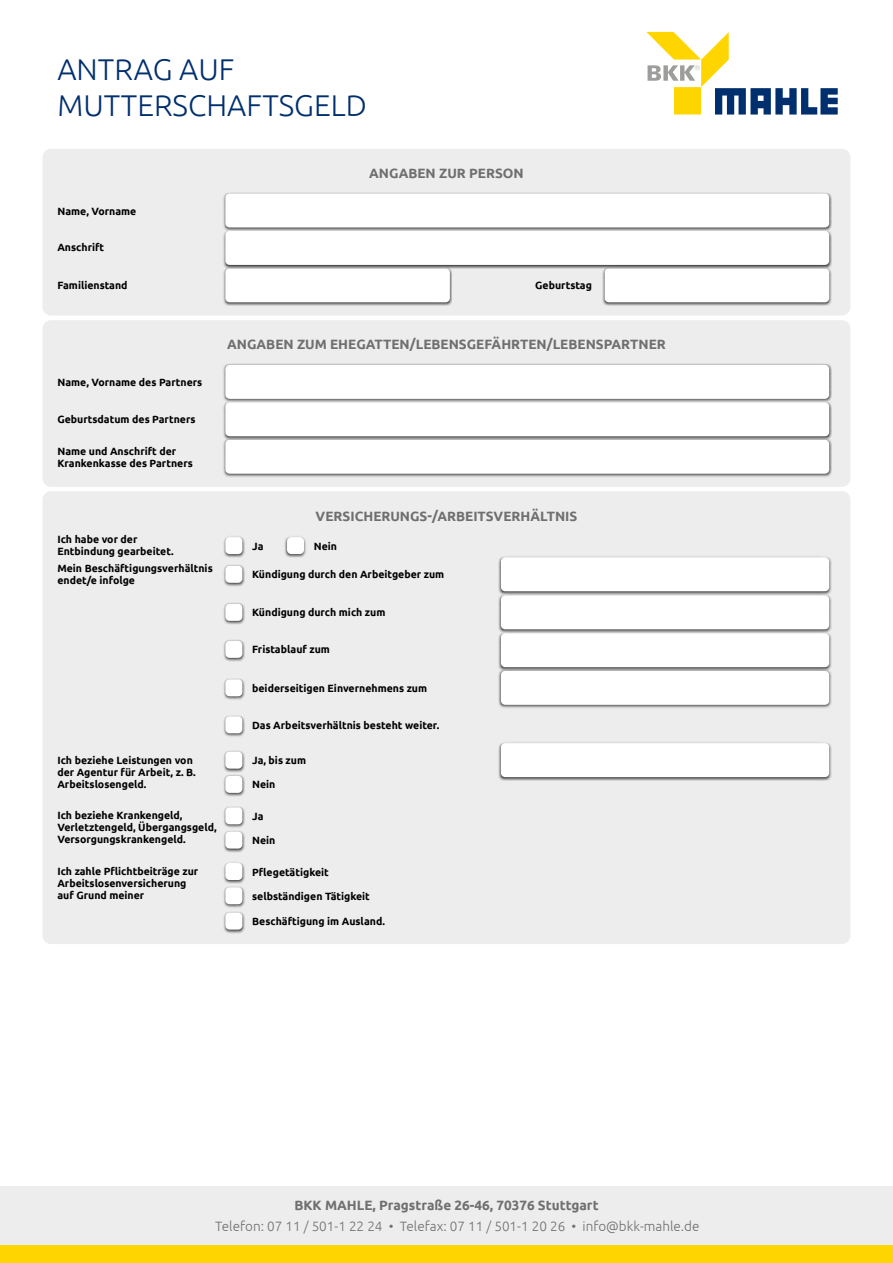
<style>
.page{position:relative;width:893px;height:1263px;background:#fff}
.page>*{position:absolute;margin:0;border:0;box-sizing:border-box;transform-origin:0 0}
.t1{font:300 30px/36px "Ubuntu";color:#002f6e}
.t2{font:700 13.5px "Ubuntu";color:#706f6f}
.t3{font:300 13.5px "Ubuntu";color:#706f6f}
.t4{font:700 10.5px/12px "Ubuntu";color:#000}
</style>
<div class="page">
<div style="left:43px;top:149px;width:807px;height:166px;background:#ededed;border-radius:9px"></div>
<div style="left:43px;top:320px;width:807px;height:167px;background:#ededed;border-radius:9px"></div>
<div style="left:43px;top:491px;width:807px;height:453px;background:#ededed;border-radius:9px"></div>
<svg style="left:646px;top:32px;width:192px;height:83px"></svg>
<div style="left:0;top:1186px;width:893px;height:77px;background:#ededed"></div>
<div style="left:0;top:1246px;width:893px;height:17px;background:#ffd500"></div>
<div style="left:223px;top:536px;width:22px;height:22px;background:#000;opacity:.75"></div>
<div style="left:225px;top:537px;width:17px;height:17px;background:#fff;border-radius:4px"></div>
<div style="left:223px;top:564px;width:22px;height:23px;background:#000;opacity:.75"></div>
<div style="left:225px;top:566px;width:17px;height:17px;background:#fff;border-radius:4px"></div>
<div style="left:223px;top:750px;width:22px;height:23px;background:#000;opacity:.75"></div>
<div style="left:225px;top:752px;width:17px;height:17px;background:#fff;border-radius:4px"></div>
<div style="left:223px;top:602px;width:22px;height:23px;background:#000;opacity:.75"></div>
<div style="left:225px;top:604px;width:17px;height:17px;background:#fff;border-radius:4px"></div>
<div style="left:223px;top:678px;width:22px;height:22px;background:#000;opacity:.75"></div>
<div style="left:225px;top:679px;width:17px;height:17px;background:#fff;border-radius:4px"></div>
<div style="left:223px;top:774px;width:22px;height:23px;background:#000;opacity:.75"></div>
<div style="left:225px;top:776px;width:17px;height:17px;background:#fff;border-radius:4px"></div>
<div style="left:223px;top:639px;width:22px;height:23px;background:#000;opacity:.75"></div>
<div style="left:225px;top:641px;width:17px;height:17px;background:#fff;border-radius:4px"></div>
<div style="left:223px;top:715px;width:22px;height:22px;background:#000;opacity:.75"></div>
<div style="left:225px;top:716px;width:17px;height:17px;background:#fff;border-radius:4px"></div>
<div style="left:284px;top:536px;width:23px;height:22px;background:#000;opacity:.75"></div>
<div style="left:287px;top:537px;width:17px;height:17px;background:#fff;border-radius:4px"></div>
<div style="left:223px;top:806px;width:22px;height:22px;background:#000;opacity:.75"></div>
<div style="left:225px;top:807px;width:17px;height:17px;background:#fff;border-radius:4px"></div>
<div style="left:223px;top:830px;width:22px;height:23px;background:#000;opacity:.75"></div>
<div style="left:225px;top:831px;width:17px;height:17px;background:#fff;border-radius:4px"></div>
<div style="left:223px;top:862px;width:22px;height:22px;background:#000;opacity:.75"></div>
<div style="left:225px;top:863px;width:17px;height:17px;background:#fff;border-radius:4px"></div>
<div style="left:223px;top:886px;width:22px;height:22px;background:#000;opacity:.75"></div>
<div style="left:225px;top:887px;width:17px;height:17px;background:#fff;border-radius:4px"></div>
<div style="left:223px;top:911px;width:22px;height:23px;background:#000;opacity:.75"></div>
<div style="left:225px;top:912px;width:17px;height:17px;background:#fff;border-radius:4px"></div>
<div style="left:223px;top:192px;width:609px;height:39px;background:#000;opacity:.75"></div>
<div style="left:225px;top:193px;width:604px;height:34px;background:#fff;border-radius:4px"></div>
<div style="left:223px;top:363px;width:609px;height:39px;background:#000;opacity:.75"></div>
<div style="left:225px;top:365px;width:604px;height:34px;background:#fff;border-radius:4px"></div>
<div style="left:223px;top:267px;width:229px;height:39px;background:#000;opacity:.75"></div>
<div style="left:225px;top:268px;width:225px;height:34px;background:#fff;border-radius:4px"></div>
<div style="left:223px;top:438px;width:609px;height:39px;background:#000;opacity:.75"></div>
<div style="left:225px;top:440px;width:604px;height:34px;background:#fff;border-radius:4px"></div>
<div style="left:602px;top:267px;width:229px;height:39px;background:#000;opacity:.75"></div>
<div style="left:605px;top:268px;width:224px;height:34px;background:#fff;border-radius:4px"></div>
<div style="left:498px;top:556px;width:333px;height:39px;background:#000;opacity:.75"></div>
<div style="left:501px;top:557px;width:328px;height:34px;background:#fff;border-radius:4px"></div>
<div style="left:498px;top:742px;width:333px;height:39px;background:#000;opacity:.75"></div>
<div style="left:501px;top:743px;width:328px;height:34px;background:#fff;border-radius:4px"></div>
<div style="left:498px;top:594px;width:333px;height:39px;background:#000;opacity:.75"></div>
<div style="left:501px;top:595px;width:328px;height:34px;background:#fff;border-radius:4px"></div>
<div style="left:498px;top:669px;width:333px;height:39px;background:#000;opacity:.75"></div>
<div style="left:501px;top:671px;width:328px;height:34px;background:#fff;border-radius:4px"></div>
<div style="left:498px;top:632px;width:333px;height:39px;background:#000;opacity:.75"></div>
<div style="left:501px;top:633px;width:328px;height:34px;background:#fff;border-radius:4px"></div>
<div style="left:223px;top:229px;width:609px;height:39px;background:#000;opacity:.75"></div>
<div style="left:225px;top:231px;width:604px;height:34px;background:#fff;border-radius:4px"></div>
<div style="left:223px;top:401px;width:609px;height:39px;background:#000;opacity:.75"></div>
<div style="left:225px;top:402px;width:604px;height:34px;background:#fff;border-radius:4px"></div>
<h1 class="t1" style="left:57px;top:50px;width:311px">ANTRAG AUF<br>MUTTERSCHAFTSGELD</h1>
<p class="t4" style="left:57px;top:205px;width:81px">Name, Vorname</p>
<p class="t4" style="left:57px;top:241px;width:48px">Anschrift</p>
<p class="t4" style="left:57px;top:279px;width:72px">Familienstand</p>
<p class="t2" style="left:369px;top:165px;width:156px">ANGABEN ZUR PERSON</p>
<p class="t4" style="left:535px;top:279px;width:58px">Geburtstag</p>
<p class="t4" style="left:57px;top:376px;width:146px">Name, Vorname des Partners</p>
<p class="t4" style="left:57px;top:413px;width:140px">Geburtsdatum des Partners</p>
<p class="t4" style="left:57px;top:445px;width:137px">Name und Anschrift der<br>Krankenkasse des Partners</p>
<p class="t2" style="left:227px;top:336px;width:440px">ANGABEN ZUM EHEGATTEN/LEBENSGEFÄHRTEN/LEBENSPARTNER</p>
<p class="t4" style="left:57px;top:533px;width:118px">Ich habe vor der<br>Entbindung gearbeitet.</p>
<p class="t4" style="left:57px;top:562px;width:157px">Mein Beschäftigungsverhältnis endet/e infolge</p>
<p class="t4" style="left:57px;top:754px;width:140px">Ich beziehe Leistungen von der Agentur für Arbeit, z. B.<br>Arbeitslosengeld.</p>
<p class="t4" style="left:57px;top:809px;width:161px">Ich beziehe Krankengeld,<br>Verletztengeld, Übergangsgeld,<br>Versorgungskrankengeld.</p>
<p class="t4" style="left:57px;top:865px;width:143px">Ich zahle Pflichtbeiträge zur<br>Arbeitslosenversicherung auf Grund meiner</p>
<p class="t2" style="left:316px;top:508px;width:263px">VERSICHERUNGS-/ARBEITSVERHÄLTNIS</p>
<p class="t4" style="left:314px;top:540px;width:25px">Nein</p>
<p class="t4" style="left:252px;top:540px;width:13px">Ja</p>
<p class="t4" style="left:252px;top:568px;width:194px">Kündigung durch den Arbeitgeber zum</p>
<p class="t4" style="left:252px;top:606px;width:135px">Kündigung durch mich zum</p>
<p class="t4" style="left:252px;top:643px;width:79px">Fristablauf zum</p>
<p class="t4" style="left:252px;top:682px;width:177px">beiderseitigen Einvernehmens zum</p>
<p class="t4" style="left:252px;top:719px;width:189px">Das Arbeitsverhältnis besteht weiter.</p>
<p class="t4" style="left:252px;top:754px;width:55px">Ja, bis zum</p>
<p class="t4" style="left:252px;top:778px;width:25px">Nein</p>
<p class="t4" style="left:252px;top:810px;width:13px">Ja</p>
<p class="t4" style="left:252px;top:834px;width:25px">Nein</p>
<p class="t4" style="left:252px;top:866px;width:78px">Pflegetätigkeit</p>
<p class="t4" style="left:252px;top:890px;width:119px">selbständigen Tätigkeit</p>
<p class="t4" style="left:252px;top:915px;width:134px">Beschäftigung im Ausland.</p>
<p class="t2" style="left:294px;top:1197px;width:306px">BKK MAHLE, Pragstraße 26-46, 70376 Stuttgart</p>
<p class="t3" style="left:215px;top:1218px;width:486px">Telefon: 07 11 / 501-1 22 24 • Telefax: 07 11 / 501-1 20 26 • info@bkk-mahle.de</p>
</div>
